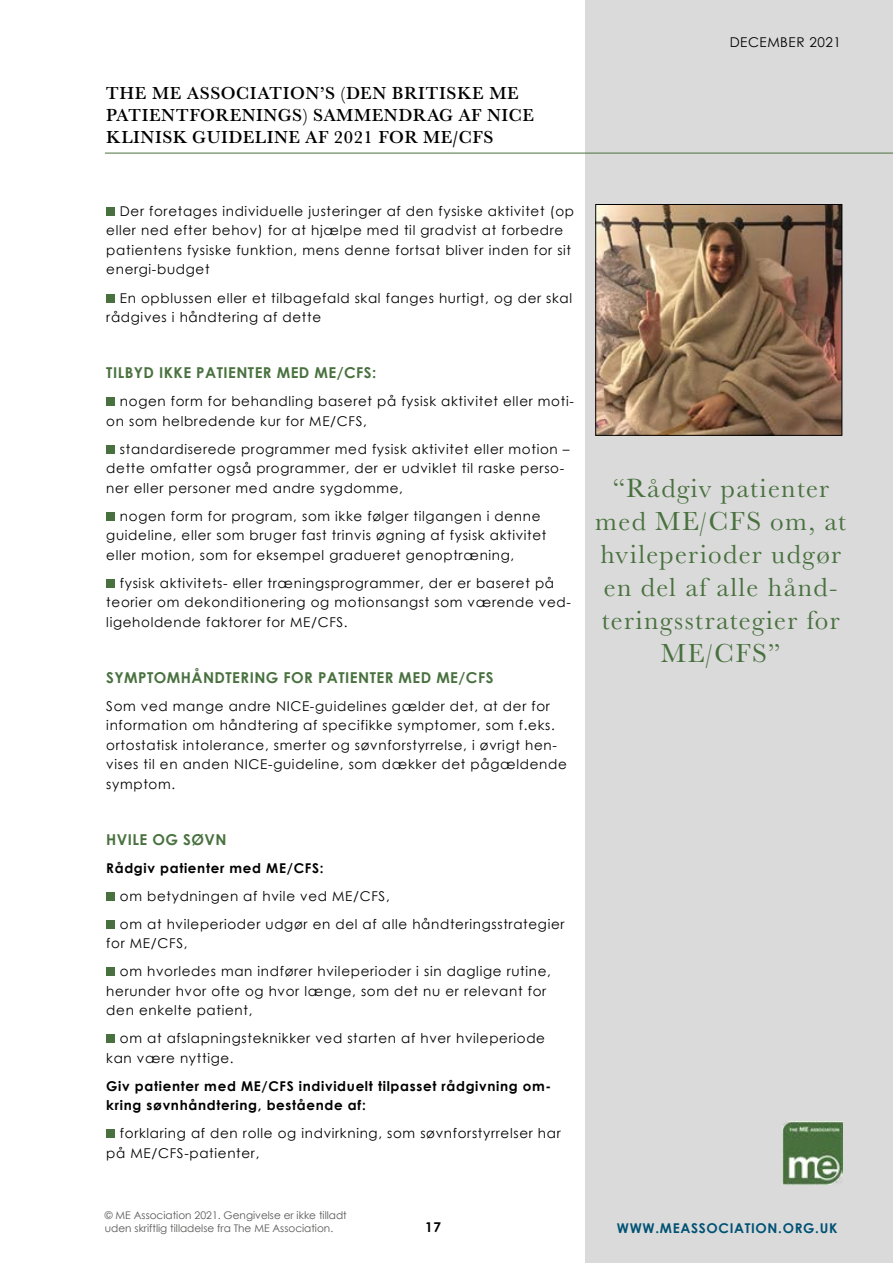
<style>
.page{position:relative;width:893px;height:1263px;background:#fff}
.page>*{position:absolute;margin:0;border:0;box-sizing:border-box;transform-origin:0 0}
.t1{font:27px/33px "Baskerville URW";letter-spacing:.05em;color:#49713f;text-align:center}
.t2{font:500 18px/21.6px "Baskerville URW";letter-spacing:.03em;color:#000}
.t3{font:700 15px "Century Gothic";letter-spacing:.03em;color:#49713f}
.t4{font:13.5px/19.5px "Century Gothic";letter-spacing:.05em;color:#000}
.t5{font:700 13.5px/19.5px "Century Gothic";letter-spacing:.05em;color:#000}
.t6{font:700 13.5px "Century Gothic";letter-spacing:.05em;color:#005275}
.t7{font:10.5px/12.6px "Century Gothic";color:#575756}
</style>
<div class="page">
<div style="left:585px;top:0;width:308px;height:1263px;background:#dadada"></div>
<img style="left:782px;top:1122px;width:60px;height:62px">
<hr style="left:105px;top:153px;width:788px;height:1px;background:#49713f">
<img style="left:597px;top:206px;width:243px;height:228px">
<div style="left:595px;top:204px;width:247px;height:232px;border:1px solid #000"></div>
<div style="left:106px;top:207px;width:9px;height:9px;background:#49713f"></div>
<div style="left:106px;top:294px;width:9px;height:8px;background:#49713f"></div>
<div style="left:106px;top:397px;width:9px;height:9px;background:#49713f"></div>
<div style="left:106px;top:445px;width:9px;height:8px;background:#49713f"></div>
<div style="left:106px;top:512px;width:9px;height:8px;background:#49713f"></div>
<div style="left:106px;top:579px;width:9px;height:8px;background:#49713f"></div>
<div style="left:106px;top:892px;width:9px;height:9px;background:#49713f"></div>
<div style="left:106px;top:920px;width:9px;height:9px;background:#49713f"></div>
<div style="left:106px;top:968px;width:9px;height:8px;background:#49713f"></div>
<div style="left:106px;top:1035px;width:9px;height:8px;background:#49713f"></div>
<div style="left:106px;top:1130px;width:9px;height:8px;background:#49713f"></div>
<h2 class="t2" style="left:106px;top:82px;width:429px">THE ME ASSOCIATION’S (DEN BRITISKE ME<br>PATIENTFORENINGS) SAMMENDRAG AF NICE<br>KLINISK GUIDELINE AF 2021 FOR ME/CFS</h2>
<p class="t4" style="left:730px;top:32px;width:113px">DECEMBER 2021</p>
<p class="t4" style="left:106px;top:201px;width:469px;text-indent:14px">Der foretages individuelle justeringer af den fysiske aktivitet (op eller ned efter behov) for at hjælpe med til gradvist at forbedre patientens fysiske funktion, mens denne fortsat bliver inden for sit energi-budget</p>
<p class="t4" style="left:106px;top:288px;width:467px;text-indent:14px">En opblussen eller et tilbagefald skal fanges hurtigt, og der skal rådgives i håndtering af dette</p>
<p class="t3" style="left:106px;top:361px;width:271px">TILBYD IKKE PATIENTER MED ME/CFS:</p>
<p class="t4" style="left:106px;top:391px;width:469px;text-indent:14px">nogen form for behandling baseret på fysisk aktivitet eller moti&shy;on som helbredende kur for ME/CFS,</p>
<p class="t4" style="left:106px;top:439px;width:465px;text-indent:14px">standardiserede programmer med fysisk aktivitet eller motion – dette omfatter også programmer, der er udviklet til raske perso&shy;ner eller personer med andre sygdomme,</p>
<p class="t4" style="left:106px;top:506px;width:442px;text-indent:14px">nogen form for program, som ikke følger tilgangen i denne guideline, eller som bruger fast trinvis øgning af fysisk aktivitet eller motion, som for eksempel gradueret genoptræning,</p>
<p class="t4" style="left:106px;top:573px;width:466px;text-indent:14px">fysisk aktivitets- eller træningsprogrammer, der er baseret på teorier om dekonditionering og motionsangst som værende ved&shy;ligeholdende faktorer for ME/CFS.</p>
<p class="t3" style="left:106px;top:666px;width:389px">SYMPTOMHÅNDTERING FOR PATIENTER MED ME/CFS</p>
<p class="t4" style="left:106px;top:696px;width:462px">Som ved mange andre NICE-guidelines gælder det, at der for information om håndtering af specifikke symptomer, som f.eks. ortostatisk intolerance, smerter og søvnforstyrrelse, i øvrigt hen&shy;vises til en anden NICE-guideline, som dækker det pågældende symptom.</p>
<p class="t3" style="left:106px;top:828px;width:122px">HVILE OG SØVN</p>
<p class="t5" style="left:106px;top:857px;width:219px">Rådgiv patienter med ME/CFS:</p>
<p class="t4" style="left:120px;top:881px;width:446px;line-height:28px">om betydningen af hvile ved ME/CFS,<br>om at hvileperioder udgør en del af alle håndteringsstrategier</p>
<p class="t4" style="left:120px;top:929px;width:433px;line-height:28px;text-indent:-14px">for ME/CFS,<br>om hvorledes man indfører hvileperioder i sin daglige rutine,</p>
<p class="t4" style="left:106px;top:981px;width:441px">herunder hvor ofte og hvor længe, som det nu er relevant for den enkelte patient,</p>
<p class="t4" style="left:106px;top:1028px;width:440px;text-indent:14px">om at afslapningsteknikker ved starten af hver hvileperiode kan være nyttige.</p>
<p class="t5" style="left:106px;top:1075px;width:446px">Giv patienter med ME/CFS individuelt tilpasset rådgivning om&shy;kring søvnhåndtering, bestående af:</p>
<p class="t4" style="left:106px;top:1123px;width:456px;text-indent:14px">forklaring af den rolle og indvirkning, som søvnforstyrrelser har på ME/CFS-patienter,</p>
<h1 class="t1" style="left:595px;top:471px;width:252px">“Rådgiv patienter med ME/CFS om, at hvileperioder udgør en del af alle hånd&shy;teringsstrategier for<br>ME/CFS”</h1>
<p class="t7" style="left:105px;top:1209px;width:243px">© ME Association 2021. Gengivelse er ikke tilladt uden skriftlig tilladelse fra The ME Association.</p>
<p class="t5" style="left:425px;top:1216px;width:17px">17</p>
<p class="t6" style="left:617px;top:1217px;width:222px">WWW.MEASSOCIATION.ORG.UK</p>
</div>
